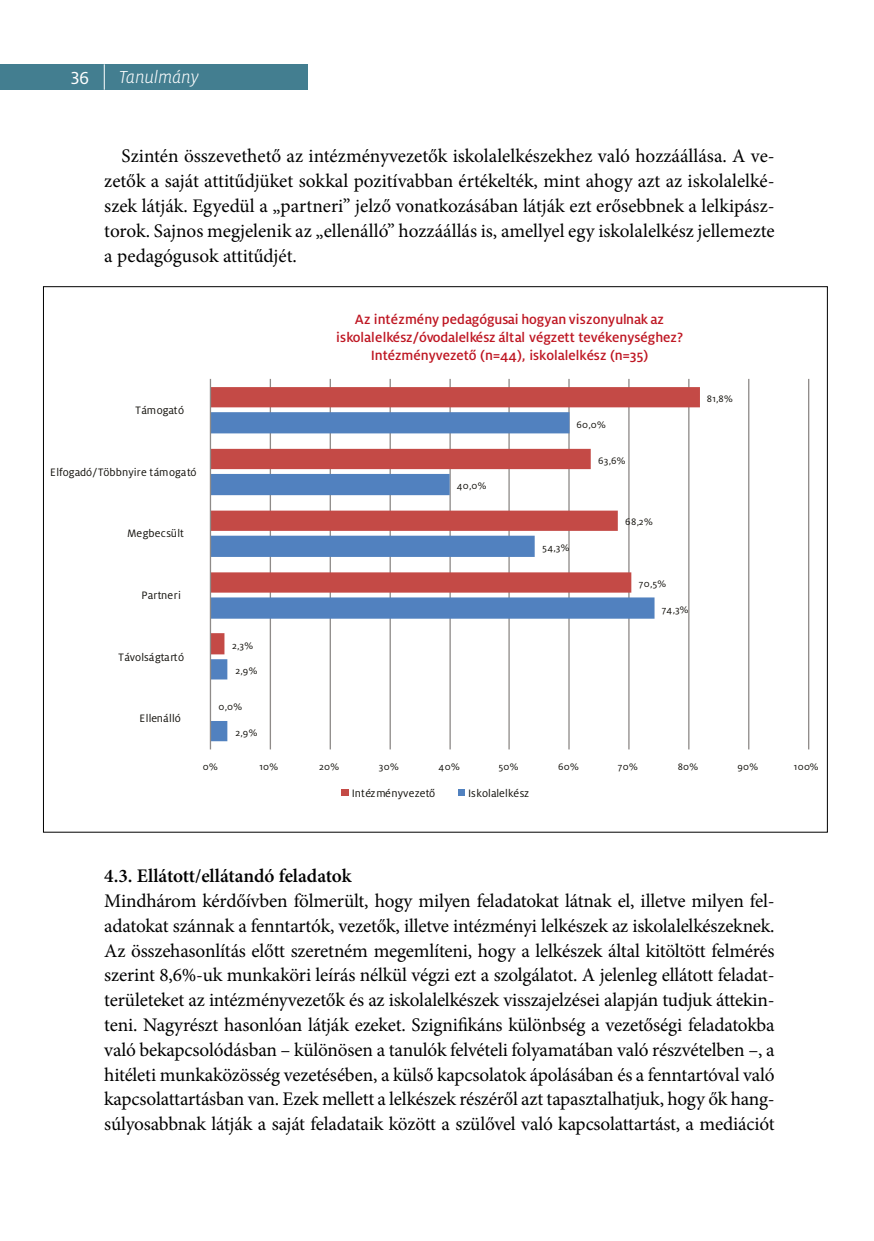
<style>
.page{position:relative;width:874px;height:1241px;background:#fff}
.page>*{position:absolute;margin:0;border:0;box-sizing:border-box;transform-origin:0 0}
.t1{font:19.25px/24.8px "Minion Pro";letter-spacing:-.005em;color:#000;text-align:justify}
.t2{font:600 19.25px "Minion Pro";letter-spacing:-.005em;color:#000}
.t3{font:italic 300 19.25px "Milo Pro";color:#fff}
.t4{font:19.25px "Milo Pro";color:#fff}
.t5{font:500 14.88px/17.8px "Milo Pro";color:#be1622;text-align:center}
.t6{font:11.9px "Milo Pro";letter-spacing:.01em;color:#13110c}
.t7{font:10.33px "Milo Pro";letter-spacing:.03em;color:#13110c}
</style>
<div class="page">
<div style="left:0;top:64px;width:308px;height:26px;background:#437e90"></div>
<svg style="left:104px;top:64px;width:1px;height:26px"></svg>
<hr style="left:807px;top:379px;width:1px;height:370px;background:#8f8b89">
<hr style="left:747px;top:379px;width:2px;height:370px;background:#8f8b89">
<hr style="left:687px;top:379px;width:2px;height:370px;background:#8f8b89">
<hr style="left:628px;top:379px;width:1px;height:370px;background:#8f8b89">
<hr style="left:568px;top:379px;width:1px;height:370px;background:#8f8b89">
<hr style="left:508px;top:379px;width:1px;height:370px;background:#8f8b89">
<hr style="left:449px;top:379px;width:1px;height:370px;background:#8f8b89">
<hr style="left:389px;top:379px;width:1px;height:370px;background:#8f8b89">
<hr style="left:329px;top:379px;width:2px;height:370px;background:#8f8b89">
<hr style="left:269px;top:379px;width:2px;height:370px;background:#8f8b89">
<svg style="left:211px;top:654px;width:419px;height:87px"></svg>
<svg style="left:211px;top:387px;width:488px;height:267px"></svg>
<hr style="left:210px;top:379px;width:1px;height:370px;background:#8f8b89">
<div style="left:341px;top:789px;width:8px;height:7px;background:#c44a46"></div>
<div style="left:458px;top:789px;width:7px;height:7px;background:#5181bf"></div>
<p class="t4" style="left:71px;top:67px;width:20px">36</p>
<p class="t3" style="left:119px;top:67px;width:81px">Tanulmány</p>
<p class="t1" style="left:104px;top:144px;width:671px;text-indent:17px">Szintén összevethető az intézményvezetők iskolalelkészekhez való hozzáállása. A ve&shy;zetők a saját attitűdjüket sokkal pozitívabban értékelték, mint ahogy azt az iskolalelké&shy;szek látják. Egyedül a „partneri” jelző vonatkozásában látják ezt erősebbnek a lelkipász&shy;torok. Sajnos megjelenik az „ellenálló” hozzáállás is, amellyel egy iskolalelkész jellemezte a pedagógusok attitűdjét.</p>
<p class="t6" style="left:135px;top:403px;width:50px">Támogató</p>
<p class="t6" style="left:50px;top:465px;width:148px">Elfogadó/Többnyire támogató</p>
<p class="t6" style="left:127px;top:527px;width:58px">Megbecsült</p>
<p class="t6" style="left:141px;top:588px;width:41px">Partneri</p>
<p class="t6" style="left:118px;top:650px;width:67px">Távolságtartó</p>
<p class="t6" style="left:139px;top:712px;width:43px">Ellenálló</p>
<p class="t7" style="left:232px;top:639px;width:22px">2,3%</p>
<p class="t7" style="left:235px;top:665px;width:23px">2,9%</p>
<p class="t7" style="left:218px;top:701px;width:25px">0,0%</p>
<p class="t7" style="left:235px;top:727px;width:23px">2,9%</p>
<p class="t5" style="left:336px;top:310px;width:348px">Az intézmény pedagógusai hogyan viszonyulnak az iskolalelkész/óvodalelkész által végzett tevékenységhez?<br>Intézményvezető (n=44), iskolalelkész (n=35)</p>
<p class="t7" style="left:576px;top:418px;width:31px">60,0%</p>
<p class="t7" style="left:456px;top:480px;width:31px">40,0%</p>
<p class="t7" style="left:542px;top:542px;width:29px">54,3%</p>
<p class="t7" style="left:597px;top:454px;width:29px">63,6%</p>
<p class="t7" style="left:625px;top:516px;width:29px">68,2%</p>
<p class="t7" style="left:638px;top:578px;width:29px">70,5%</p>
<p class="t7" style="left:661px;top:603px;width:28px">74,3%</p>
<p class="t7" style="left:706px;top:393px;width:28px">81,8%</p>
<p class="t7" style="left:203px;top:761px;width:16px">0%</p>
<p class="t7" style="left:259px;top:761px;width:20px">10%</p>
<p class="t7" style="left:319px;top:761px;width:22px">20%</p>
<p class="t7" style="left:378px;top:761px;width:21px">30%</p>
<p class="t7" style="left:438px;top:761px;width:23px">40%</p>
<p class="t7" style="left:498px;top:761px;width:22px">50%</p>
<p class="t7" style="left:558px;top:761px;width:22px">60%</p>
<p class="t7" style="left:617px;top:761px;width:21px">70%</p>
<p class="t7" style="left:677px;top:761px;width:22px">80%</p>
<p class="t7" style="left:737px;top:761px;width:22px">90%</p>
<p class="t7" style="left:793px;top:761px;width:26px">100%</p>
<p class="t6" style="left:351px;top:786px;width:85px">Intézményvezető</p>
<p class="t6" style="left:468px;top:786px;width:63px">Iskolalelkész</p>
<p class="t2" style="left:104px;top:862px;width:248px">4.3. Ellátott/ellátandó feladatok</p>
<p class="t1" style="left:104px;top:888px;width:671px">Mindhárom kérdőívben fölmerült, hogy milyen feladatokat látnak el, illetve milyen fel&shy;adatokat szánnak a fenntartók, vezetők, illetve intézményi lelkészek az iskolalelkészeknek.<br>Az összehasonlítás előtt szeretném megemlíteni, hogy a lelkészek által kitöltött felmérés szerint 8,6%-uk munkaköri leírás nélkül végzi ezt a szolgálatot. A jelenleg ellátott feladat&shy;területeket az intézményvezetők és az iskolalelkészek visszajelzései alapján tudjuk áttekin&shy;teni. Nagyrészt hasonlóan látják ezeket. Szignifikáns különbség a vezetőségi feladatokba való bekapcsolódásban – különösen a tanulók felvételi folyamatában való részvételben –, a hitéleti munkaközösség vezetésében, a külső kapcsolatok ápolásában és a fenntartóval való kapcsolattartásban van. Ezek mellett a lelkészek részéről azt tapasztalhatjuk, hogy ők hang&shy;súlyosabbnak látják a saját feladataik között a szülővel való kapcsolattartást, a mediációt</p>
</div>
